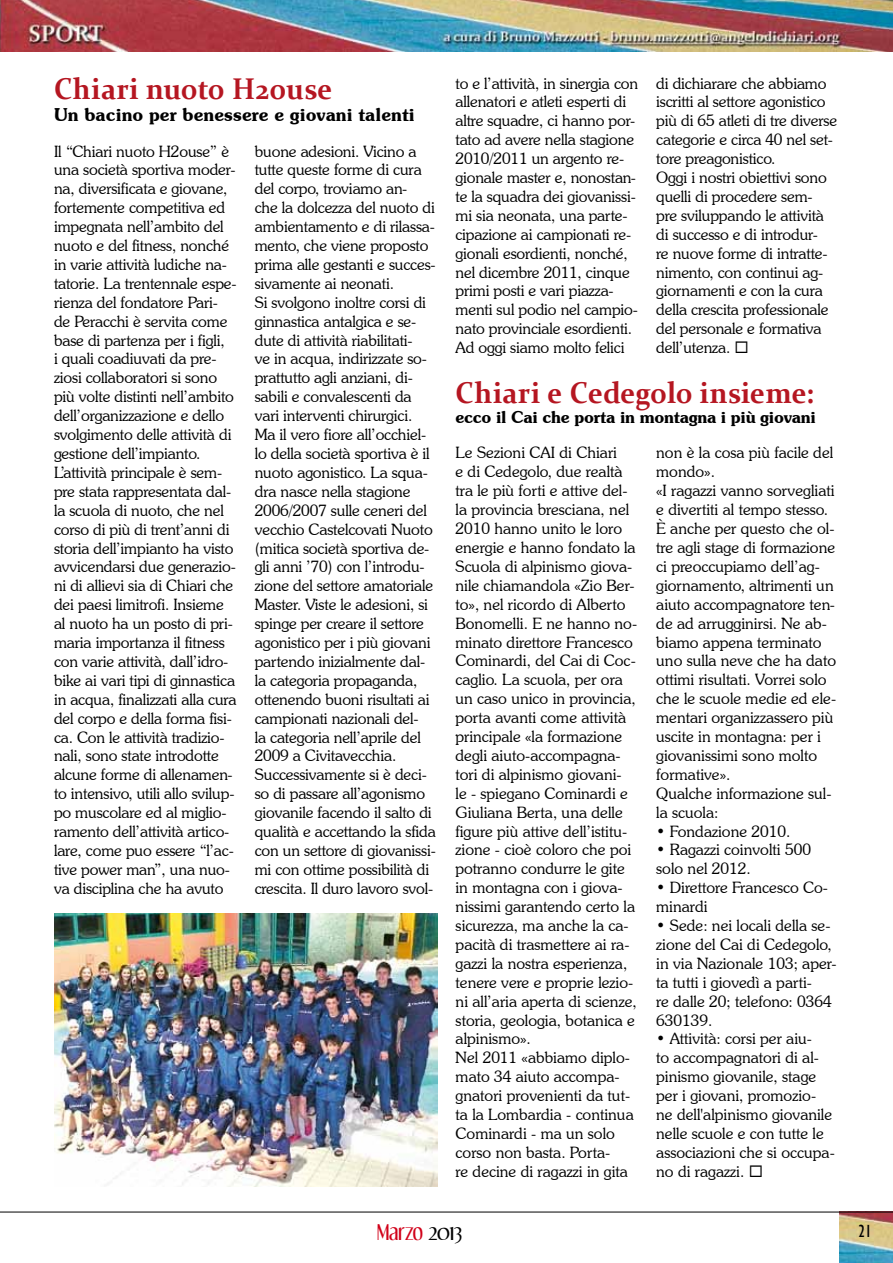
<style>
.page{position:relative;width:893px;height:1263px;background:#fff}
.page>*{position:absolute;margin:0;border:0;box-sizing:border-box;transform-origin:0 0}
.t1{font:700 30px "Constantia";letter-spacing:.01em;color:#b51621;scale:.93 1}
.t2{font:18.75px "Dream Orphans";color:#d10019}
.t3{font:600 18px "Souvenir IT Cby BT";color:#000}
.t4{font:condensed 18px "Gill Sans";color:#000}
.t5{font:600 16.5px "Souvenir IT Cby BT";letter-spacing:-.02em;color:#000}
.t6{font:300 15.75px/18.9px "Souvenir IT Cby BT";letter-spacing:-.01em;color:#000}
.s1{color:#000}
</style>
<div class="page">
<img style="left:1px;top:0;width:892px;height:51px">
<img style="left:839px;top:1213px;width:54px;height:50px">
<hr style="left:0;top:1212px;width:893px;height:1px;background:#000">
<img style="left:0;top:0;width:1px;height:51px">
<img style="left:54px;top:913px;width:383px;height:273px">
<h1 class="t1" style="left:54px;top:68px;width:301px">Chiari nuoto H2ouse</h1>
<p class="t3" style="left:54px;top:103px;width:362px">Un bacino per benessere e giovani talenti</p>
<p class="t6" style="left:54px;top:141px;width:184px">Il “Chiari nuoto H2ouse” è una società sportiva moder&shy;na, diversificata e giovane, fortemente competitiva ed impegnata nell’ambito del nuoto e del fitness, nonché in varie attività ludiche na&shy;tatorie. La trentennale espe&shy;rienza del fondatore Pari&shy;de Peracchi è servita come base di partenza per i figli,<br>i quali coadiuvati da pre&shy;ziosi collaboratori si sono più volte distinti nell’ambito dell’organizzazione e dello svolgimento delle attività di gestione dell’impianto.<br>L’attività principale è sem&shy;pre stata rappresentata dal&shy;la scuola di nuoto, che nel corso di più di trent’anni di storia dell’impianto ha visto avvicendarsi due generazio&shy;ni di allievi sia di Chiari che dei paesi limitrofi. Insieme al nuoto ha un posto di pri&shy;maria importanza il fitness con varie attività, dall’idro&shy;bike ai vari tipi di ginnastica in acqua, finalizzati alla cura del corpo e della forma fisi&shy;ca. Con le attività tradizio&shy;nali, sono state introdotte alcune forme di allenamen&shy;to intensivo, utili allo svilup&shy;po muscolare ed al miglio&shy;ramento dell’attività artico&shy;lare, come puo essere “l’ac&shy;tive power man”, una nuo&shy;va disciplina che ha avuto</p>
<p class="t6" style="left:255px;top:141px;width:183px">buone adesioni. Vicino a tutte queste forme di cura del corpo, troviamo an-<br>che la dolcezza del nuoto di ambientamento e di rilassa&shy;mento, che viene proposto prima alle gestanti e succes&shy;sivamente ai neonati.<br>Si svolgono inoltre corsi di ginnastica antalgica e se&shy;dute di attività riabilitati-<br>ve in acqua, indirizzate so&shy;prattutto agli anziani, di&shy;sabili e convalescenti da vari interventi chirurgici.<br>Ma il vero fiore all’occhiel&shy;lo della società sportiva è il nuoto agonistico. La squa&shy;dra nasce nella stagione<br>2006/2007 sulle ceneri del vecchio Castelcovati Nuoto (mitica società sportiva de&shy;gli anni ’70) con l’introdu&shy;zione del settore amatoriale<br>Master. Viste le adesioni, si spinge per creare il settore agonistico per i più giovani partendo inizialmente dal&shy;la categoria propaganda, ottenendo buoni risultati ai campionati nazionali del-<br>la categoria nell’aprile del<br>2009 a Civitavecchia.<br>Successivamente si è deci&shy;so di passare all’agonismo giovanile facendo il salto di qualità e accettando la sfida con un settore di giovanissi&shy;mi con ottime possibilità di crescita. Il duro lavoro svol-</p>
<p class="t6" style="left:455px;top:73px;width:184px">to e l’attività, in sinergia con allenatori e atleti esperti di altre squadre, ci hanno por&shy;tato ad avere nella stagione<br>2010/2011 un argento re&shy;gionale master e, nonostan&shy;te la squadra dei giovanissi&shy;mi sia neonata, una parte&shy;cipazione ai campionati re&shy;gionali esordienti, nonché, nel dicembre 2011, cinque primi posti e vari piazza&shy;menti sul podio nel campio&shy;nato provinciale esordienti.<br>Ad oggi siamo molto felici</p>
<p class="t6" style="left:656px;top:73px;width:182px">di dichiarare che abbiamo iscritti al settore agonistico più di 65 atleti di tre diverse categorie e circa 40 nel set&shy;tore preagonistico.<br>Oggi i nostri obiettivi sono quelli di procedere sem&shy;pre sviluppando le attività di successo e di introdur-<br>re nuove forme di intratte&shy;nimento, con continui ag&shy;giornamenti e con la cura della crescita professionale del personale e formativa dell’utenza. ◻</p>
<h1 class="t1" style="left:455px;top:372px;width:387px">Chiari e Cedegolo insieme:</h1>
<p class="t5" style="left:455px;top:407px;width:362px">ecco il Cai che porta in montagna i più giovani</p>
<p class="t6" style="left:455px;top:443px;width:183px">Le Sezioni CAI di Chiari<br>e di Cedegolo, due realtà tra le più forti e attive del&shy;la provincia bresciana, nel<br>2010 hanno unito le loro energie e hanno fondato la<br>Scuola di alpinismo giova&shy;nile chiamandola «Zio Ber&shy;to», nel ricordo di Alberto<br>Bonomelli. E ne hanno no&shy;minato direttore Francesco<br>Cominardi, del Cai di Coc&shy;caglio. La scuola, per ora un caso unico in provincia, porta avanti come attività principale «la formazione degli aiuto-accompagna&shy;tori di alpinismo giovani-<br>le - spiegano Cominardi e<br>Giuliana Berta, una delle figure più attive dell’istitu&shy;zione - cioè coloro che poi potranno condurre le gite in montagna con i giova&shy;nissimi garantendo certo la sicurezza, ma anche la ca&shy;pacità di trasmettere ai ra&shy;gazzi la nostra esperienza, tenere vere e proprie lezio&shy;ni all’aria aperta di scienze, storia, geologia, botanica e alpinismo».<br>Nel 2011 «abbiamo diplo&shy;mato 34 aiuto accompa&shy;gnatori provenienti da tut&shy;ta la Lombardia - continua<br>Cominardi - ma un solo corso non basta. Porta-<br>re decine di ragazzi in gita</p>
<p class="t6" style="left:656px;top:443px;width:181px">non è la cosa più facile del mondo».<br>«I ragazzi vanno sorvegliati e divertiti al tempo stesso.<br>È anche per questo che ol&shy;tre agli stage di formazione ci preoccupiamo dell’ag&shy;giornamento, altrimenti un aiuto accompagnatore ten&shy;de ad arrugginirsi. Ne ab&shy;biamo appena terminato uno sulla neve che ha dato ottimi risultati. Vorrei solo che le scuole medie ed ele&shy;mentari organizzassero più uscite in montagna: per i giovanissimi sono molto formative».<br>Qualche informazione sul&shy;la scuola:</p>
<p class="t6" style="left:656px;top:821px;width:136px">• Fondazione 2010.</p>
<p class="t6" style="left:656px;top:840px;width:156px">• Ragazzi coinvolti 500 solo nel 2012.</p>
<p class="t6" style="left:656px;top:878px;width:173px">• Direttore Francesco Co&shy;minardi</p>
<p class="t6" style="left:656px;top:916px;width:182px">• Sede: nei locali della se&shy;zione del Cai di Cedegolo, in via Nazionale 103; aper&shy;ta tutti i giovedì a parti-<br>re dalle 20; telefono: 0364<br>630139.</p>
<p class="t6" style="left:656px;top:1029px;width:180px">• Attività: corsi per aiu-<br>to accompagnatori di al&shy;pinismo giovanile, stage per i giovani, promozio&shy;ne dell'alpinismo giovanile nelle scuole e con tutte le associazioni che si occupa&shy;no di ragazzi. ◻</p>
<p class="t2" style="left:377px;top:1221px;width:86px">Marzo <span class="s1">2013</span></p>
<p class="t4" style="left:859px;top:1221px;width:15px">21</p>
</div>
